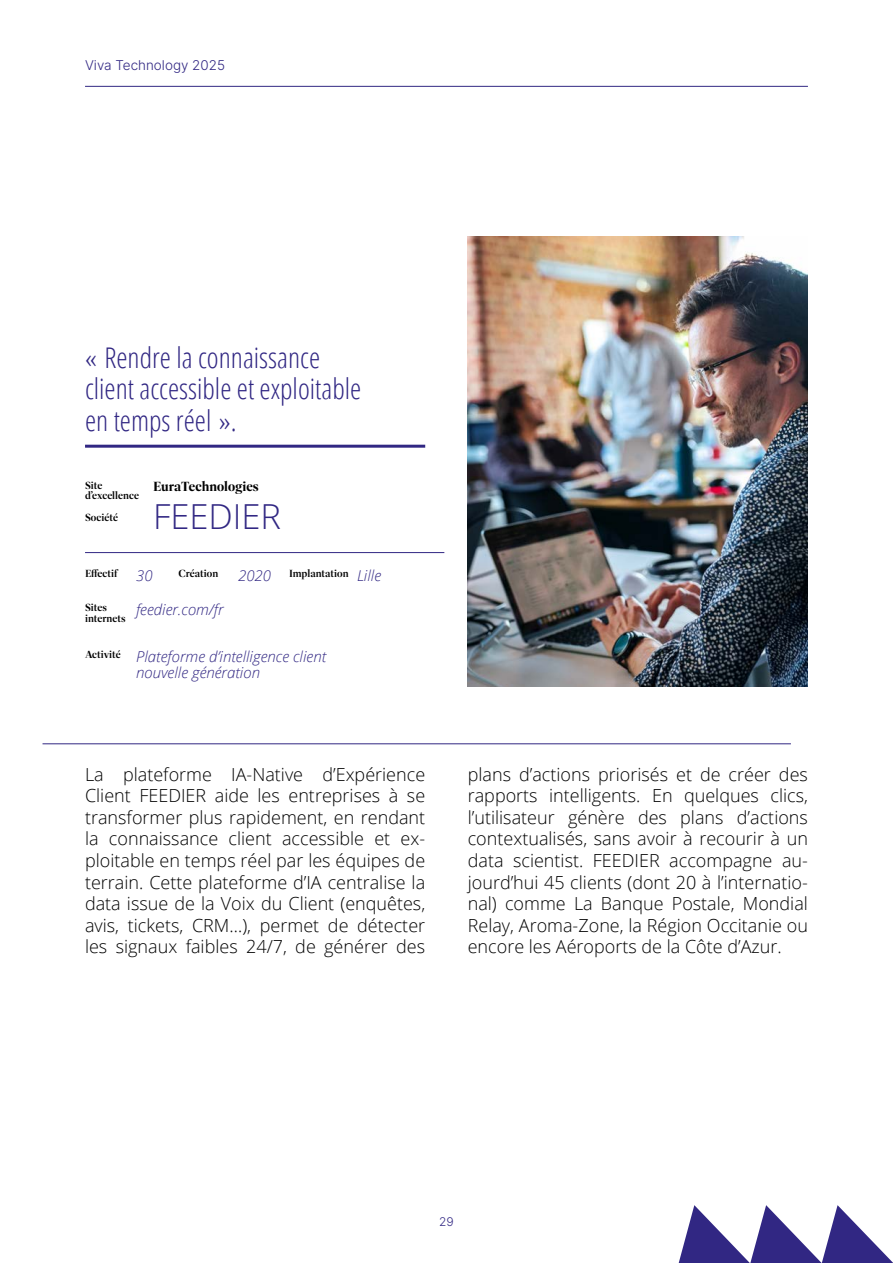
<style>
.page{position:relative;width:893px;height:1263px;background:#fff}
.page>*{position:absolute;margin:0;border:0;box-sizing:border-box;transform-origin:0 0}
.t1{font:300 34.5px "Open Sans";color:#312783}
.t2{font:300 condensed 28.5px/31.5px "Open Sans";color:#312783}
.t3{font:300 18px/21.6px "Open Sans";color:#000;text-align:justify}
.t4{font:italic 300 15px/16.5px "Open Sans";color:#312783}
.t5{font:13.5px "Inter";color:#312783}
.t6{font:700 13.5px "Dashiell Fine";color:#000}
.t7{font:12px "Inter";color:#312783}
.t8{font:600 10.5px/10.5px "Dashiell Fine";color:#000}
</style>
<div class="page">
<hr style="left:85px;top:86px;width:723px;height:1px;background:#312783">
<svg style="left:678px;top:1205px;width:215px;height:58px"></svg>
<hr style="left:85px;top:445px;width:340px;height:3px;background:#312783">
<hr style="left:43px;top:743px;width:748px;height:1px;background:#312783">
<hr style="left:85px;top:552px;width:359px;height:1px;background:#312783">
<img style="left:468px;top:236px;width:340px;height:451px">
<p class="t5" style="left:85px;top:56px;width:142px">Viva Technology 2025</p>
<p class="t2" style="left:85px;top:341px;width:278px">« Rendre la connaissance client accessible et exploitable en temps réel ».</p>
<p class="t8" style="left:85px;top:480px;width:56px">Site d’excellence</p>
<p class="t8" style="left:85px;top:512px;width:35px">Société</p>
<p class="t6" style="left:153px;top:479px;width:107px">EuraTechnologies</p>
<p class="t1" style="left:153px;top:492px;width:129px">FEEDIER</p>
<p class="t8" style="left:85px;top:569px;width:34px">Effectif</p>
<p class="t4" style="left:136px;top:566px;width:18px">30</p>
<p class="t8" style="left:179px;top:569px;width:41px">Création</p>
<p class="t4" style="left:238px;top:566px;width:35px">2020</p>
<p class="t4" style="left:357px;top:566px;width:26px">Lille</p>
<p class="t4" style="left:136px;top:600px;width:89px">feedier.com/fr</p>
<p class="t8" style="left:289px;top:569px;width:61px">Implantation</p>
<p class="t8" style="left:85px;top:603px;width:24px">Sites</p>
<p class="t8" style="left:85px;top:613px;width:42px">internets</p>
<p class="t8" style="left:85px;top:650px;width:37px">Activité</p>
<p class="t4" style="left:136px;top:647px;width:192px">Plateforme d’intelligence client nouvelle génération</p>
<p class="t3" style="left:85px;top:763px;width:342px">La plateforme IA-Native d’Expérience Client FEEDIER aide les entreprises à se transformer plus rapidement, en rendant la connaissance client accessible et ex&shy;ploitable en temps réel par les équipes de terrain. Cette plateforme d’IA centralise la data issue de la Voix du Client (enquêtes, avis, tickets, CRM…), permet de détecter les signaux faibles 24/7, de générer des</p>
<p class="t3" style="left:468px;top:763px;width:342px">plans d’actions priorisés et de créer des rapports intelligents. En quelques clics, l’utilisateur génère des plans d’actions contextualisés, sans avoir à recourir à un data scientist. FEEDIER accompagne au&shy;jourd’hui 45 clients (dont 20 à l’internatio&shy;nal) comme La Banque Postale, Mondial Relay, Aroma-Zone, la Région Occitanie ou encore les Aéroports de la Côte d’Azur.</p>
<p class="t7" style="left:439px;top:1213px;width:16px">29</p>
</div>
